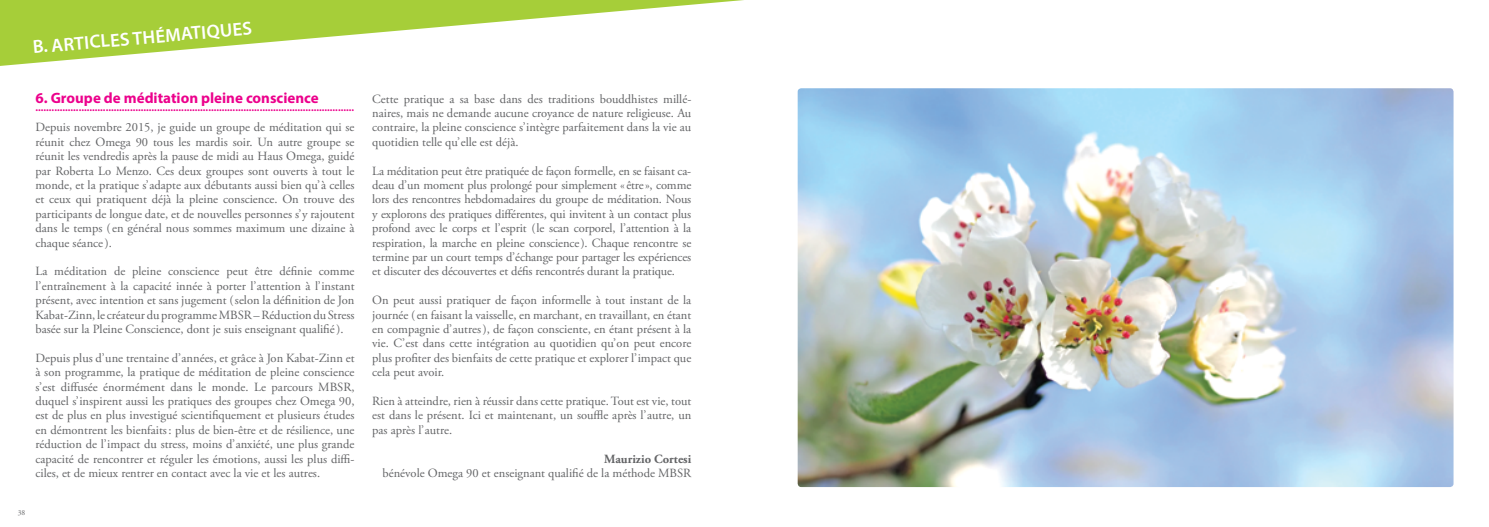
<style>
.page{position:relative;width:1489px;height:527px;background:#fff}
.page>*{position:absolute;margin:0;border:0;box-sizing:border-box;transform-origin:0 0}
.t1{font:600 18.75px "Myriad Pro";color:#fff}
.t2{font:700 15px "Myriad Pro";color:#ec008c}
.t3{font:12.5px/14.4px "Adobe Garamond Pro";color:#636466;text-align:justify}
.t4{font:700 12.5px "Adobe Garamond Pro";color:#636466}
.t5{font:700 10px "Myriad Pro";color:#ec008c}
.t6{font:7.5px "Adobe Garamond Pro";color:#636466}
</style>
<div class="page">
<svg style="left:0;top:0;width:744px;height:66px;fill:#a7ce3d"></svg>
<img style="left:797px;top:88px;width:656px;height:398px">
<h1 class="t1" style="left:32px;top:35px;width:221px;rotate:-5deg">B. ARTICLES THÉMATIQUES</h1>
<p class="t2" style="left:35px;top:88px;width:285px">6. Groupe de méditation pleine conscience</p>
<p class="t5" style="left:35px;top:101px;width:320px">......................................................................................................................</p>
<p class="t3" style="left:35px;top:121px;width:320px">Depuis novembre 2015, je guide un groupe de méditation qui se réunit chez Omega 90 tous les mardis soir. Un autre groupe se réunit les vendredis après la pause de midi au Haus Omega, guidé par Roberta Lo Menzo. Ces deux groupes sont ouverts à tout le monde, et la pratique s’adapte aux débutants aussi bien qu’ à celles et ceux qui pratiquent déjà la pleine conscience. On trouve des participants de longue date, et de nouvelles personnes s’y rajoutent dans le temps (en général nous sommes maximum une dizaine à chaque séance).</p>
<p class="t3" style="left:35px;top:264px;width:320px">La méditation de pleine conscience peut être définie comme l’entraînement à la capacité innée à porter l’attention à l’instant présent, avec intention et sans jugement (selon la définition de Jon Kabat-Zinn, le créateur du programme MBSR – Réduction du Stress basée sur la Pleine Conscience, dont je suis enseignant qualifié).</p>
<p class="t3" style="left:35px;top:351px;width:320px">Depuis plus d’une trentaine d’années, et grâce à Jon Kabat-Zinn et à son programme, la pratique de méditation de pleine conscience s’est diffusée énormément dans le monde. Le parcours MBSR, duquel s’inspirent aussi les pratiques des groupes chez Omega 90, est de plus en plus investigué scientifiquement et plusieurs études en démontrent les bienfaits: plus de bien-être et de résilience, une réduction de l’impact du stress, moins d’anxiété, une plus grande capacité de rencontrer et réguler les émotions, aussi les plus diffi&shy;ciles, et de mieux rentrer en contact avec la vie et les autres.</p>
<p class="t6" style="left:18px;top:507px;width:9px">38</p>
<p class="t3" style="left:372px;top:92px;width:320px">Cette pratique a sa base dans des traditions bouddhistes millé&shy;naires, mais ne demande aucune croyance de nature religieuse. Au contraire, la pleine conscience s’intègre parfaitement dans la vie au quotidien telle qu’elle est déjà.</p>
<p class="t3" style="left:372px;top:164px;width:320px">La méditation peut être pratiquée de façon formelle, en se faisant ca&shy;deau d’un moment plus prolongé pour simplement «être», comme lors des rencontres hebdomadaires du groupe de méditation. Nous y explorons des pratiques différentes, qui invitent à un contact plus profond avec le corps et l’esprit (le scan corporel, l’attention à la respiration, la marche en pleine conscience). Chaque rencontre se termine par un court temps d’échange pour partager les expériences et discuter des découvertes et défis rencontrés durant la pratique.</p>
<p class="t3" style="left:372px;top:293px;width:320px">On peut aussi pratiquer de façon informelle à tout instant de la journée (en faisant la vaisselle, en marchant, en travaillant, en étant en compagnie d’autres), de façon consciente, en étant présent à la vie. C’est dans cette intégration au quotidien qu’on peut encore plus profiter des bienfaits de cette pratique et explorer l’impact que cela peut avoir.</p>
<p class="t3" style="left:372px;top:394px;width:320px">Rien à atteindre, rien à réussir dans cette pratique. Tout est vie, tout est dans le présent. Ici et maintenant, un souffle après l’autre, un pas après l’autre.</p>
<p class="t4" style="left:604px;top:451px;width:89px">Maurizio Cortesi</p>
<p class="t3" style="left:382px;top:466px;width:310px">bénévole Omega 90 et enseignant qualifié de la méthode MBSR</p>
</div>
